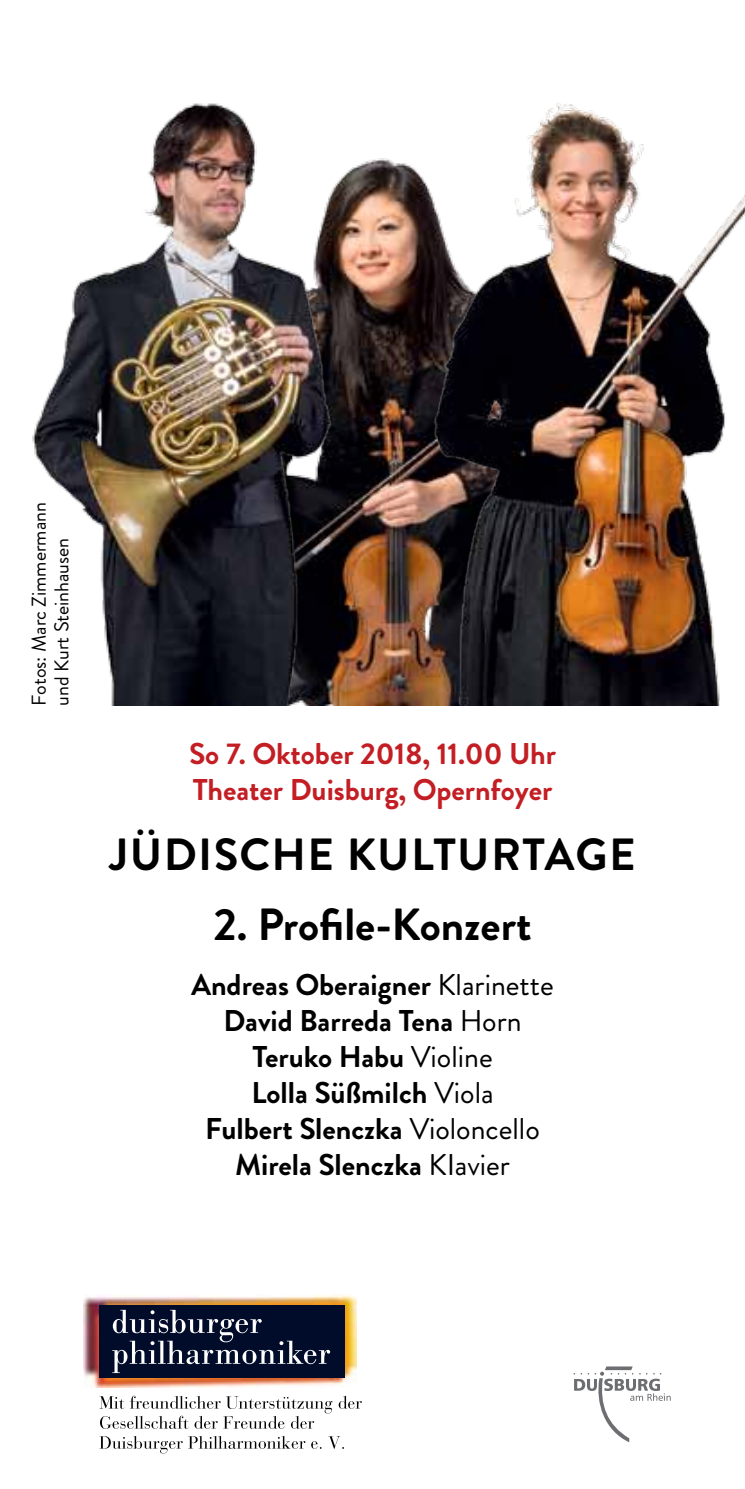
<style>
.page{position:relative;width:745px;height:1489px;background:#fff}
.page>*{position:absolute;margin:0;border:0;box-sizing:border-box;transform-origin:0 0}
.t1{font:700 45px "Brandon";letter-spacing:.025em;color:#000}
.t2{font:700 45px "Brandon";color:#000}
.t3{font:700 30px/36px "Brandon";color:#000;text-align:center}
.t4{font:700 30px/36px "Brandon";color:#c31e23}
.t5{font:20px/22.5px "Brandon";color:#000}
.s1{font-weight:400}
</style>
<div class="page">
<img style="left:340px;top:158px;width:85px;height:547px">
<img style="left:84px;top:1294px;width:272px;height:93px">
<svg style="left:573px;top:1366px;width:97px;height:76px"></svg>
<div style="left:100px;top:1304px;width:245px;height:73px;background:#000c29"></div>
<svg style="left:112px;top:1309px;width:218px;height:65px"></svg>
<svg style="left:99px;top:1395px;width:262px;height:33px"></svg>
<svg style="left:99px;top:1436px;width:245px;height:17px"></svg>
<img style="left:425px;top:103px;width:319px;height:602px">
<img style="left:32px;top:103px;width:308px;height:602px">
<p class="t5" style="left:28px;top:705px;width:205px;rotate:-90deg">Fotos: Marc Zimmermann und Kurt Steinhausen</p>
<p class="t4" style="left:189px;top:735px;width:368px">So 7. Oktober 2018, 11.00 Uhr<br>Theater Duisburg, Opernfoyer</p>
<h1 class="t1" style="left:110px;top:822px;width:527px">JÜDISCHE KULTURTAGE</h1>
<h1 class="t2" style="left:213px;top:892px;width:319px">2. Profile-Konzert</h1>
<p class="t3" style="left:191px;top:966px;width:364px">Andreas Oberaigner <span class="s1">Klarinette<br></span>David Barreda Tena <span class="s1">Horn<br></span>Teruko Habu <span class="s1">Violine<br></span>Lolla Süßmilch <span class="s1">Viola<br></span>Fulbert Slenczka <span class="s1">Violoncello<br></span>Mirela Slenczka <span class="s1">KIavier</span></p>
</div>
